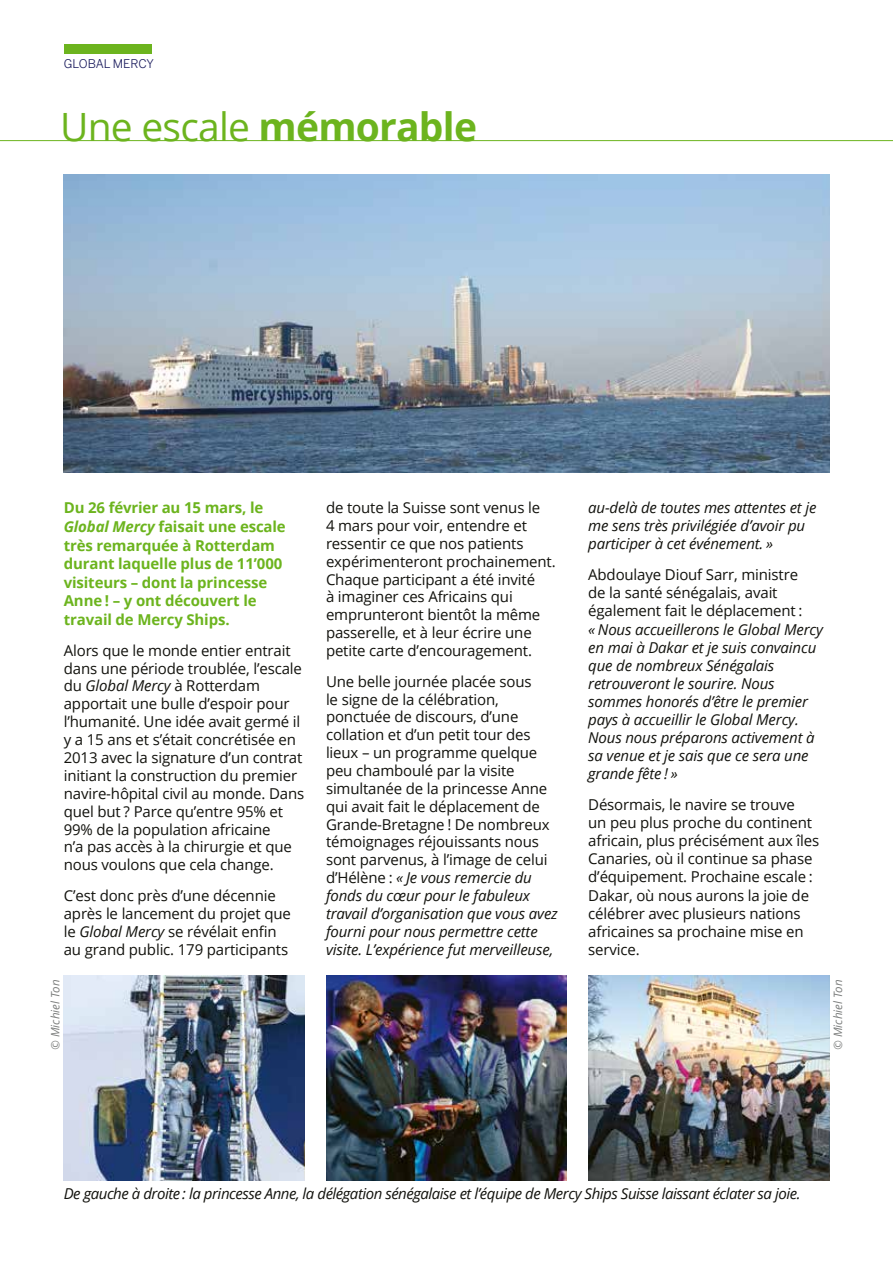
<style>
.page{position:relative;width:893px;height:1263px;background:#fff}
.page>*{position:absolute;margin:0;border:0;box-sizing:border-box;transform-origin:0 0}
.t1{font:39px "Open Sans";letter-spacing:-.02em;color:#6cb41e}
.t2{font:15px/17.9px "Open Sans";letter-spacing:-.01em;color:#12120d}
.t3{font:italic 15px/18.1px "Open Sans";letter-spacing:-.01em;color:#12120d}
.t4{font:700 15px/18.6px "Open Sans";letter-spacing:-.01em;color:#6cb41e}
.t5{font:italic 15px "Open Sans";letter-spacing:-.03em;color:#12120d}
.t6{font:12px "Benton Sans";color:#1a1b5d}
.t7{font:italic 11.55px "Open Sans";letter-spacing:-.005em;color:#7b7d7c}
.s1{font-weight:700}
.s2{font-style:italic}
</style>
<div class="page">
<img style="left:64px;top:174px;width:765px;height:298px">
<div style="left:64px;top:44px;width:87px;height:10px;background:#6cb41e"></div>
<hr style="left:0;top:140px;width:893px;height:1px;background:#6cb41e">
<img style="left:64px;top:975px;width:241px;height:205px">
<img style="left:326px;top:975px;width:241px;height:205px">
<img style="left:588px;top:975px;width:241px;height:205px">
<p class="t6" style="left:64px;top:57px;width:92px">GLOBAL MERCY</p>
<h1 class="t1" style="left:60px;top:100px;width:418px">Une escale <span class="s1">mémorable</span></h1>
<p class="t4" style="left:64px;top:498px;width:224px">Du 26 février au 15 mars, le<br><span class="s2">Global Mercy</span> faisait une escale très remarquée à Rotterdam durant laquelle plus de 11’000 visiteurs – dont la princesse<br>Anne ! – y ont découvert le travail de Mercy Ships.</p>
<p class="t2" style="left:64px;top:641px;width:242px">Alors que le monde entier entrait dans une période troublée, l’escale du <span class="s2">Global Mercy</span> à Rotterdam apportait une bulle d’espoir pour l’humanité. Une idée avait germé il y a 15 ans et s’était concrétisée en 2013 avec la signature d’un contrat initiant la construction du premier navire-hôpital civil au monde. Dans quel but ? Parce qu’entre 95% et 99% de la population africaine<br>n’a pas accès à la chirurgie et que nous voulons que cela change.</p>
<p class="t2" style="left:64px;top:886px;width:229px">C’est donc près d’une décennie après le lancement du projet que le <span class="s2">Global Mercy</span> se révélait enfin au grand public. 179 participants</p>
<p class="t2" style="left:326px;top:498px;width:231px">de toute la Suisse sont venus le<br>4 mars pour voir, entendre et ressentir ce que nos patients expérimenteront prochainement.<br>Chaque participant a été invité<br>à imaginer ces Africains qui emprunteront bientôt la même passerelle, et à leur écrire une petite carte d’encouragement.</p>
<p class="t2" style="left:326px;top:672px;width:233px">Une belle journée placée sous<br>le signe de la célébration, ponctuée de discours, d’une collation et d’un petit tour des lieux – un programme quelque peu chamboulé par la visite simultanée de la princesse Anne qui avait fait le déplacement de<br>Grande-Bretagne ! De nombreux témoignages réjouissants nous sont parvenus, à l’image de celui d’Hélène : <span class="s2">« Je vous remercie du fonds du cœur pour le fabuleux travail d’organisation que vous avez fourni pour nous permettre cette visite. L’expérience fut merveilleuse,</span></p>
<p class="t3" style="left:588px;top:498px;width:230px">au-delà de toutes mes attentes et je me sens très privilégiée d’avoir pu participer à cet événement. »</p>
<p class="t2" style="left:588px;top:565px;width:216px">Abdoulaye Diouf Sarr, ministre de la santé sénégalais, avait également fait le déplacement :</p>
<p class="t3" style="left:588px;top:620px;width:236px">« Nous accueillerons le Global Mercy en mai à Dakar et je suis convaincu que de nombreux Sénégalais retrouveront le sourire. Nous sommes honorés d’être le premier pays à accueillir le Global Mercy.<br>Nous nous préparons activement à sa venue et je sais que ce sera une grande fête ! »</p>
<p class="t2" style="left:588px;top:795px;width:233px">Désormais, le navire se trouve<br>un peu plus proche du continent africain, plus précisément aux îles<br>Canaries, où il continue sa phase d’équipement. Prochaine escale :<br>Dakar, où nous aurons la joie de célébrer avec plusieurs nations africaines sa prochaine mise en service.</p>
<p class="t7" style="left:47px;top:1050px;width:72px;rotate:-90deg">© Michiel Ton</p>
<p class="t7" style="left:830px;top:1050px;width:72px;rotate:-90deg">© Michiel Ton</p>
<p class="t5" style="left:64px;top:1183px;width:738px">De gauche à droite : la princesse Anne, la délégation sénégalaise et l’équipe de Mercy Ships Suisse laissant éclater sa joie.</p>
</div>
